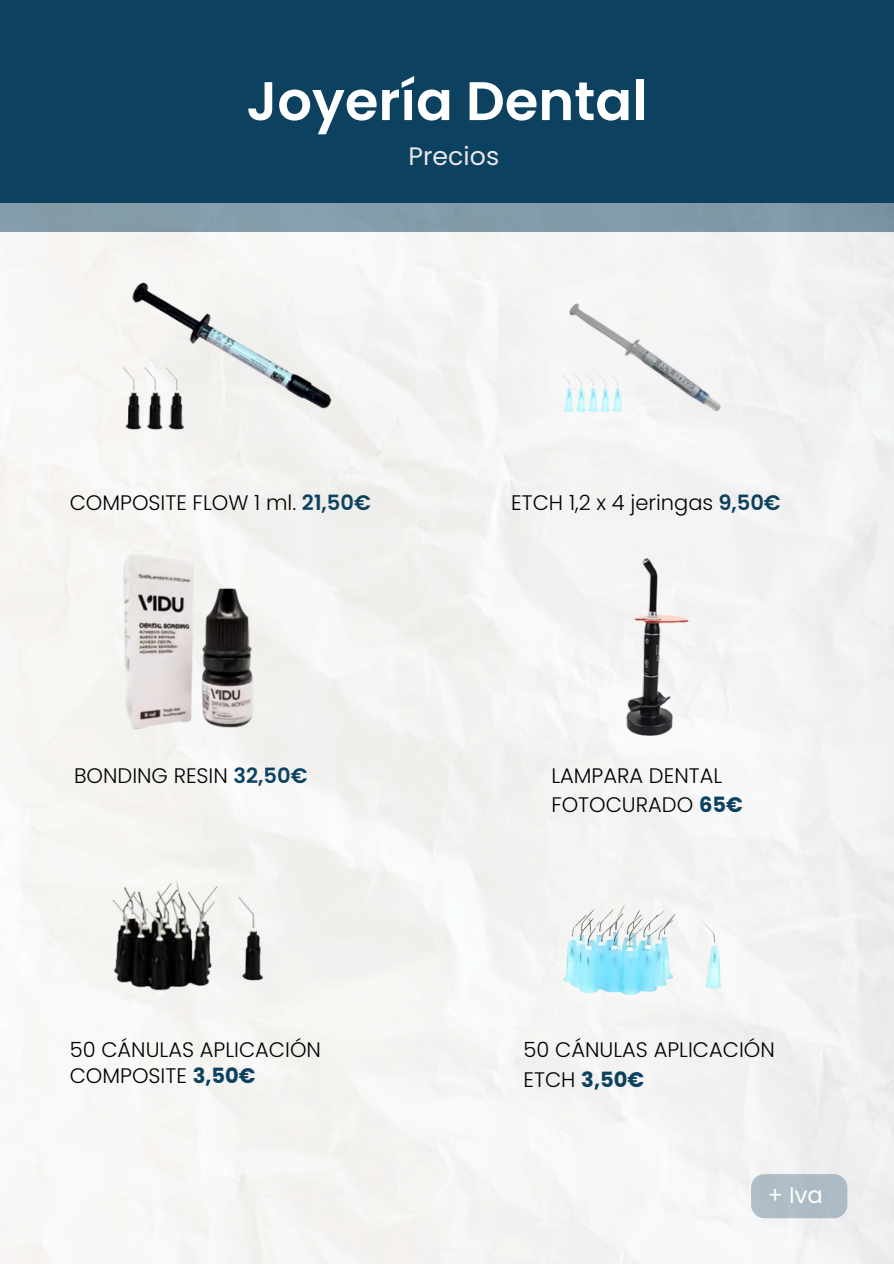
<style>
.page{position:relative;width:894px;height:1264px;background:#fff}
.page>*{position:absolute;margin:0;border:0;box-sizing:border-box;transform-origin:0 0}
.t1{font:600 54.3px "Poppins";color:#fff}
.t2{font:25.2px "Poppins";color:#e7e7e7}
.t3{font:22.65px "Poppins";color:#fff}
.t4{font:300 21px/29.2px "Poppins";color:#000}
.s1{font-weight:600;color:#0c4160}
.s2{font-weight:700;color:#0c4160}
</style>
<div class="page">
<div style="left:0;top:0;width:893px;height:232px;background:#0c4160"></div>
<div style="left:0;top:203px;width:892px;height:1060px;background:#f4f4f2"></div>
<img style="left:70px;top:262px;width:290px;height:198px">
<img style="left:103px;top:523px;width:175px;height:232px">
<img style="left:588px;top:542px;width:131px;height:213px">
<img style="left:89px;top:863px;width:205px;height:153px">
<img style="left:551px;top:884px;width:186px;height:132px">
<img style="left:530px;top:271px;width:217px;height:179px">
<div style="left:750px;top:1174px;width:97px;height:44px;background:#aebcc6"></div>
<p class="t1" style="left:246px;top:63px;width:402px">Joyería Dental</p>
<h2 class="t2" style="left:408px;top:139px;width:92px">Precios</h2>
<h1 class="t4" style="left:70px;top:488px;width:302px">COMPOSITE FLOW 1 ml. <span class="s1">21,50€</span></h1>
<p class="t4" style="left:511px;top:488px;width:271px">ETCH 1,2 x 4 jeringas <span class="s1">9,50€</span></p>
<p class="t4" style="left:74px;top:761px;width:235px">BONDING RESIN <span class="s1">32,50€</span></p>
<p class="t4" style="left:551px;top:760px;width:193px">LAMPARA DENTAL<br>FOTOCURADO <span class="s2">65€</span></p>
<h3 class="t4" style="left:70px;top:1036px;width:253px;line-height:25.8px">50 CÁNULAS APLICACIÓN<br>COMPOSITE <span class="s2">3,50€</span></h3>
<p class="t4" style="left:523px;top:1034px;width:253px;line-height:30.3px">50 CÁNULAS APLICACIÓN<br>ETCH <span class="s2">3,50€</span></p>
<h3 class="t3" style="left:767px;top:1179px;width:57px">+ Iva</h3>
</div>
